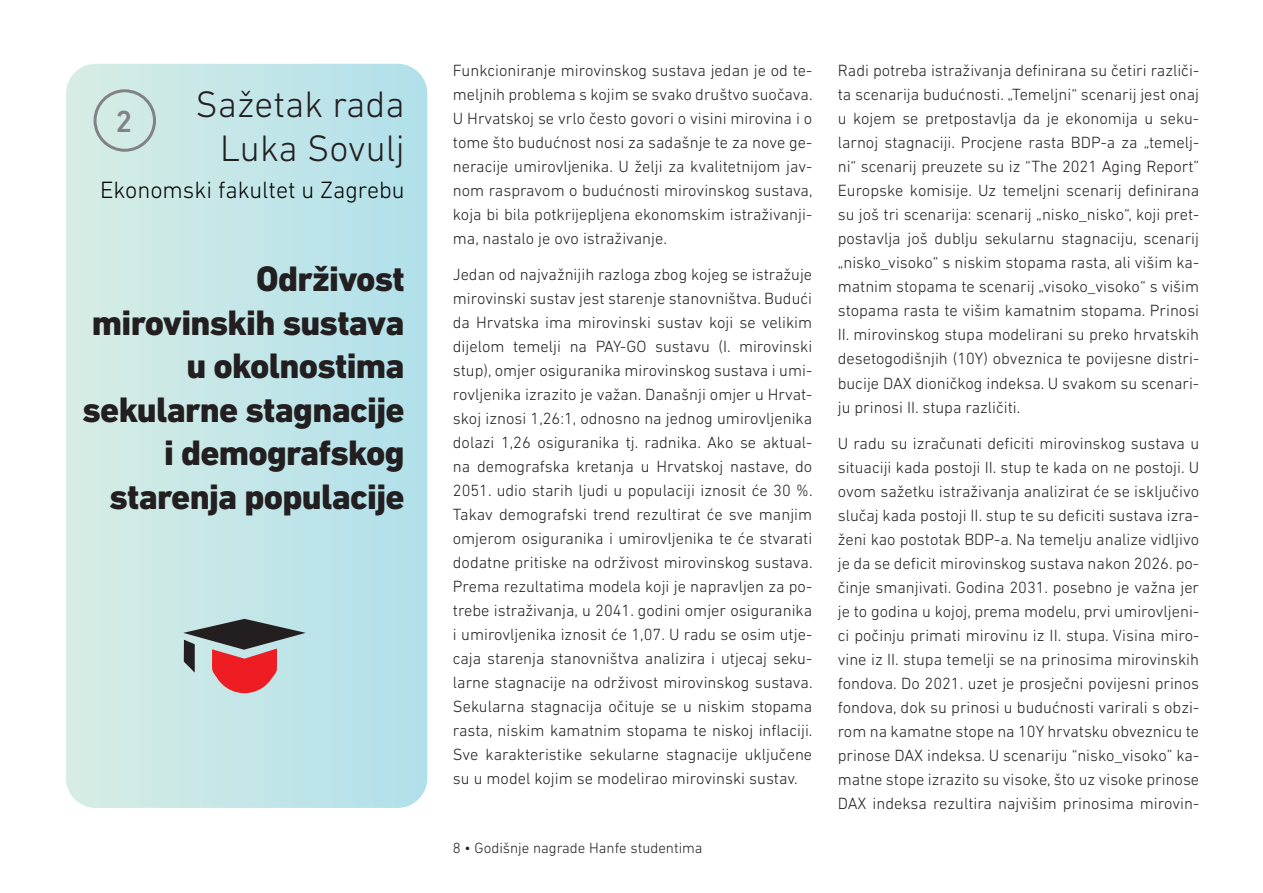
<style>
.page{position:relative;width:1263px;height:893px;background:#fff}
.page>*{position:absolute;margin:0;border:0;box-sizing:border-box;transform-origin:0 0}
.t1{font:300 37.5px/43.5px "DIN Next LT Pro";color:#231f20;text-align:right}
.t2{font:800 36px/43.5px "DIN Next LT Pro";letter-spacing:-.02em;color:#231f20;text-align:right}
.t3{font:500 31.05px "DIN Next LT Pro";color:#808285}
.t4{font:300 24px "DIN Next LT Pro";color:#040503}
.t5{font:300 16.5px/24px "DIN Next LT Pro";color:#231f20;text-align:justify}
.t6{font:300 15px "DIN Next LT Pro";color:#231f20}
</style>
<div class="page">
<svg style="left:66px;top:64px;width:361px;height:744px;background:#c3e6e7"></svg>
<div style="left:94px;top:89px;width:62px;height:63px;border:3px solid #808285;border-radius:50%"></div>
<svg style="left:183px;top:619px;width:123px;height:74px;background:#a7878a"></svg>
<h1 class="t1" style="left:196px;top:83px;width:211px">Sažetak rada<br>Luka Sovulj</h1>
<h3 class="t4" style="left:100px;top:176px;width:306px">Ekonomski fakultet u Zagrebu</h3>
<h3 class="t3" style="left:116px;top:104px;width:19px">2</h3>
<h2 class="t2" style="left:83px;top:257px;width:324px">Održivost mirovinskih sustava u okolnostima sekularne stagnacije i demografskog starenja populacije</h2>
<p class="t5" style="left:453px;top:58px;width:361px">Funkcioniranje mirovinskog sustava jedan je od te&shy;meljnih problema s kojim se svako društvo suočava.<br>U Hrvatskoj se vrlo često govori o visini mirovina i o tome što budućnost nosi za sadašnje te za nove ge&shy;neracije umirovljenika. U želji za kvalitetnijom jav&shy;nom raspravom o budućnosti mirovinskog sustava, koja bi bila potkrijepljena ekonomskim istraživanji&shy;ma, nastalo je ovo istraživanje.</p>
<p class="t5" style="left:453px;top:262px;width:361px">Jedan od najvažnijih razloga zbog kojeg se istražuje mirovinski sustav jest starenje stanovništva. Budući da Hrvatska ima mirovinski sustav koji se velikim dijelom temelji na PAY-GO sustavu (I. mirovinski stup), omjer osiguranika mirovinskog sustava i umi&shy;rovljenika izrazito je važan. Današnji omjer u Hrvat&shy;skoj iznosi 1,26:1, odnosno na jednog umirovljenika dolazi 1,26 osiguranika tj. radnika. Ako se aktual&shy;na demografska kretanja u Hrvatskoj nastave, do 2051. udio starih ljudi u populaciji iznosit će 30 %.<br>Takav demografski trend rezultirat će sve manjim omjerom osiguranika i umirovljenika te će stvarati dodatne pritiske na održivost mirovinskog sustava.<br>Prema rezultatima modela koji je napravljen za po&shy;trebe istraživanja, u 2041. godini omjer osiguranika i umirovljenika iznosit će 1,07. U radu se osim utje&shy;caja starenja stanovništva analizira i utjecaj seku&shy;larne stagnacije na održivost mirovinskog sustava.<br>Sekularna stagnacija očituje se u niskim stopama rasta, niskim kamatnim stopama te niskoj inflaciji.<br>Sve karakteristike sekularne stagnacije uključene su u model kojim se modelirao mirovinski sustav.</p>
<p class="t6" style="left:453px;top:839px;width:251px">8 • Godišnje nagrade Hanfe studentima</p>
<p class="t5" style="left:838px;top:59px;width:363px">Radi potreba istraživanja definirana su četiri različi&shy;ta scenarija budućnosti. „Temeljni“ scenarij jest onaj u kojem se pretpostavlja da je ekonomija u seku&shy;larnoj stagnaciji. Procjene rasta BDP-a za „temelj&shy;ni“ scenarij preuzete su iz “The 2021 Aging Report” Europske komisije. Uz temeljni scenarij definirana su još tri scenarija: scenarij „nisko_nisko“, koji pret&shy;postavlja još dublju sekularnu stagnaciju, scenarij „nisko_visoko“ s niskim stopama rasta, ali višim ka&shy;matnim stopama te scenarij „visoko_visoko“ s višim stopama rasta te višim kamatnim stopama. Prinosi II. mirovinskog stupa modelirani su preko hrvatskih desetogodišnjih (10Y) obveznica te povijesne distri&shy;bucije DAX dioničkog indeksa. U svakom su scenari&shy;ju prinosi II. stupa različiti.</p>
<p class="t5" style="left:838px;top:431px;width:363px">U radu su izračunati deficiti mirovinskog sustava u situaciji kada postoji II. stup te kada on ne postoji. U ovom sažetku istraživanja analizirat će se isključivo slučaj kada postoji II. stup te su deficiti sustava izra&shy;ženi kao postotak BDP-a. Na temelju analize vidljivo je da se deficit mirovinskog sustava nakon 2026. po&shy;činje smanjivati. Godina 2031. posebno je važna jer je to godina u kojoj, prema modelu, prvi umirovljeni&shy;ci počinju primati mirovinu iz II. stupa. Visina miro&shy;vine iz II. stupa temelji se na prinosima mirovinskih fondova. Do 2021. uzet je prosječni povijesni prinos fondova, dok su prinosi u budućnosti varirali s obzi&shy;rom na kamatne stope na 10Y hrvatsku obveznicu te prinose DAX indeksa. U scenariju “nisko_visoko” ka&shy;matne stope izrazito su visoke, što uz visoke prinose DAX indeksa rezultira najvišim prinosima mirovin-</p>
</div>
